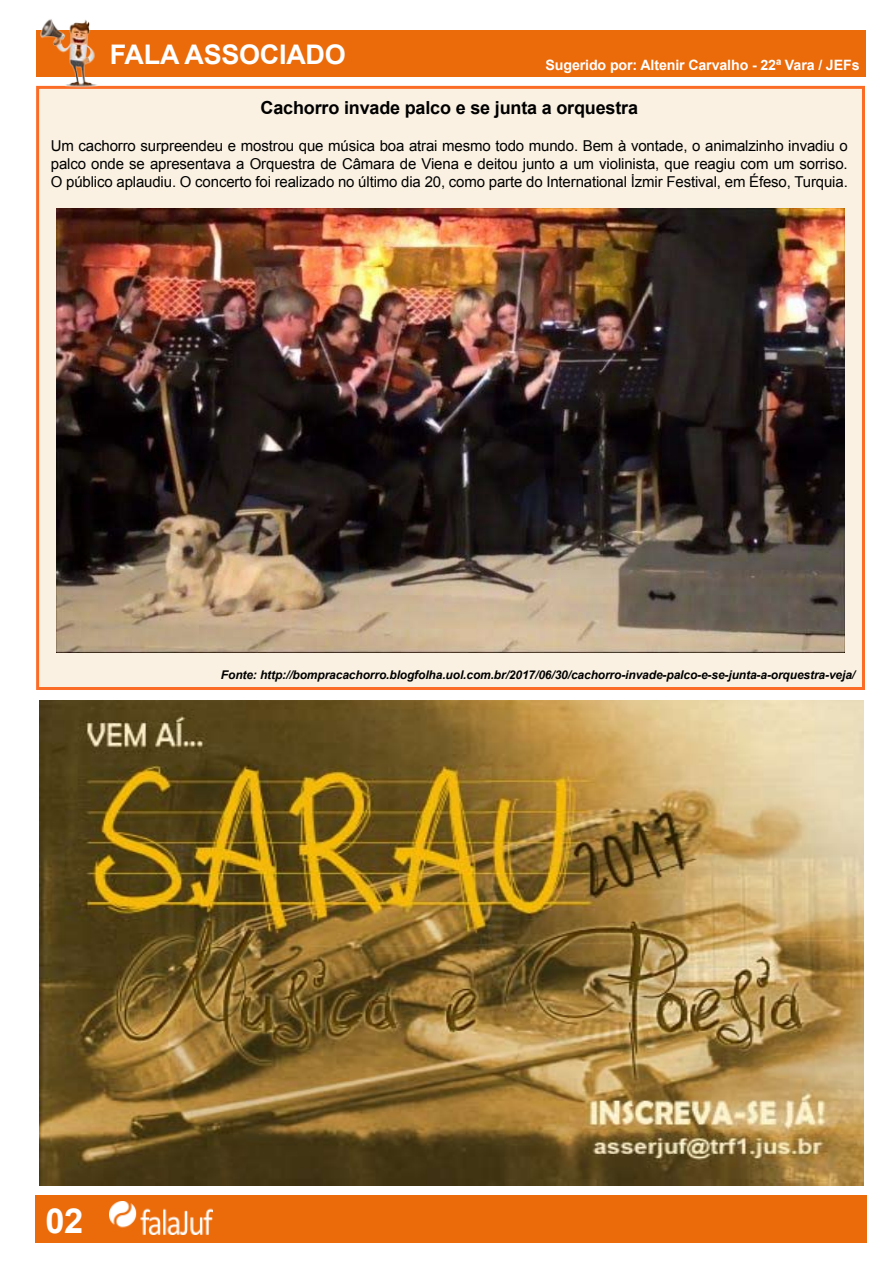
<style>
.page{position:relative;width:893px;height:1263px;background:#fff}
.page>*{position:absolute;margin:0;border:0;box-sizing:border-box;transform-origin:0 0}
.t1{font:700 34.5px "Arial";color:#fff}
.t2{font:700 27px "Arial";letter-spacing:-.01em;color:#fff}
.t3{font:700 18px "Arial";letter-spacing:-.01em;color:#000}
.t4{font:15px/18px "Arial";letter-spacing:-.01em;color:#000;text-align:justify}
.t5{font:700 14.25px "Arial";letter-spacing:-.01em;color:#fff}
.t6{font:italic 700 12px "Arial";letter-spacing:-.01em;color:#000}
</style>
<div class="page">
<div style="left:36px;top:86px;width:829px;height:604px;background:#faf1e2;border:3px solid #fb6c26"></div>
<div style="left:36px;top:1196px;width:831px;height:47px;background:#eb6a0a"></div>
<img style="left:109px;top:1202px;width:103px;height:32px">
<div style="left:36px;top:31px;width:829px;height:46px;background:#eb6a0a"></div>
<img style="left:39px;top:700px;width:825px;height:485px">
<img style="left:36px;top:19px;width:77px;height:76px">
<img style="left:56px;top:208px;width:789px;height:445px">
<h2 class="t2" style="left:110px;top:36px;width:238px">FALA ASSOCIADO</h2>
<p class="t5" style="left:546px;top:56px;width:316px">Sugerido por: Altenir Carvalho - 22ª Vara / JEFs</p>
<p class="t3" style="left:261px;top:96px;width:379px">Cachorro invade palco e se junta a orquestra</p>
<p class="t4" style="left:51px;top:137px;width:799px">Um cachorro surpreendeu e mostrou que música boa atrai mesmo todo mundo. Bem à vontade, o animalzinho invadiu o palco onde se apresentava a Orquestra de Câmara de Viena e deitou junto a um violinista, que reagiu com um sorriso.<br>O público aplaudiu. O concerto foi realizado no último dia 20, como parte do International İzmir Festival, em Éfeso, Turquia.</p>
<p class="t6" style="left:221px;top:667px;width:636px">Fonte: http://bompracachorro.blogfolha.uol.com.br/2017/06/30/cachorro-invade-palco-e-se-junta-a-orquestra-veja/</p>
<h1 class="t1" style="left:45px;top:1197px;width:40px">02</h1>
</div>
